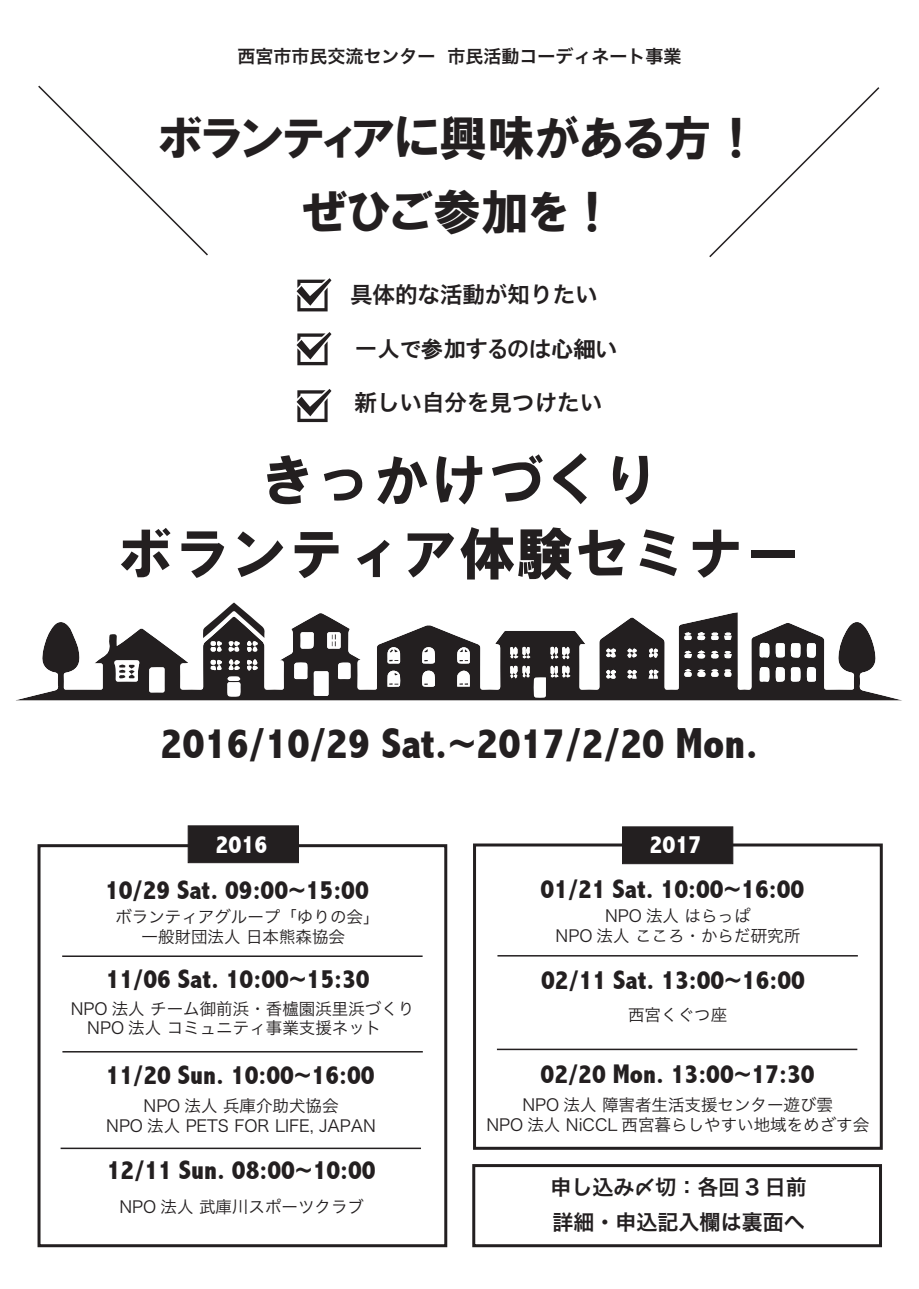
<style>
.page{position:relative;width:919px;height:1289px;background:#fff}
.page>*{position:absolute;margin:0;border:0;box-sizing:border-box;transform-origin:0 0}
.t1{font:57px/73.5px "HG Soei Kakugothic UB";color:#231f20;text-align:center}
.t2{font:48px/73.5px "HGP Soei Kakugothic UB";color:#231f20;text-align:center}
.t3{font:800 condensed 43.5px "Abadi";color:#231f20}
.t4{font:800 condensed 27px "Abadi";color:#231f20}
.t5{font:800 condensed 25.5px "Abadi";color:#fff}
.t6{font:22.5px "Hira Kaku Pro N W6";color:#231f20}
.t7{font:22.5px "HGP Gothic E";color:#231f20}
.t8{font:21px/34.5px "Hira Kaku Pro N W6";color:#231f20}
.t9{font:18px "Hira Kaku Pro N W6";color:#231f20}
.t10{font:16.5px/19.5px "Hira Kaku Pro N W3";color:#231f20;text-align:center}
</style>
<div class="page">
<svg style="left:296px;top:278px;width:36px;height:34px"></svg>
<svg style="left:296px;top:332px;width:36px;height:34px"></svg>
<svg style="left:296px;top:389px;width:36px;height:34px"></svg>
<svg style="left:17px;top:612px;width:883px;height:88px;fill:#231f20"></svg>
<svg style="left:149px;top:667px;width:15px;height:25px"></svg>
<svg style="left:314px;top:671px;width:14px;height:25px"></svg>
<svg style="left:294px;top:662px;width:13px;height:17px"></svg>
<svg style="left:300px;top:632px;width:14px;height:17px"></svg>
<svg style="left:338px;top:662px;width:12px;height:17px"></svg>
<svg style="left:759px;top:666px;width:10px;height:17px"></svg>
<svg style="left:759px;top:642px;width:10px;height:17px"></svg>
<svg style="left:790px;top:643px;width:10px;height:15px"></svg>
<svg style="left:790px;top:667px;width:10px;height:14px"></svg>
<svg style="left:806px;top:643px;width:10px;height:15px"></svg>
<svg style="left:806px;top:666px;width:10px;height:16px"></svg>
<svg style="left:775px;top:666px;width:9px;height:16px"></svg>
<svg style="left:775px;top:643px;width:9px;height:14px"></svg>
<svg style="left:227px;top:676px;width:13px;height:20px"></svg>
<svg style="left:228px;top:659px;width:12px;height:11px"></svg>
<svg style="left:697px;top:632px;width:8px;height:8px"></svg>
<svg style="left:210px;top:659px;width:12px;height:11px"></svg>
<svg style="left:247px;top:659px;width:10px;height:11px"></svg>
<svg style="left:606px;top:669px;width:10px;height:9px"></svg>
<svg style="left:606px;top:648px;width:10px;height:9px"></svg>
<svg style="left:684px;top:632px;width:7px;height:8px"></svg>
<svg style="left:711px;top:632px;width:7px;height:8px"></svg>
<svg style="left:711px;top:650px;width:7px;height:8px"></svg>
<svg style="left:684px;top:650px;width:21px;height:8px"></svg>
<svg style="left:724px;top:651px;width:7px;height:7px"></svg>
<svg style="left:724px;top:632px;width:7px;height:8px"></svg>
<svg style="left:627px;top:648px;width:9px;height:9px"></svg>
<svg style="left:648px;top:648px;width:10px;height:9px"></svg>
<svg style="left:648px;top:669px;width:10px;height:9px"></svg>
<svg style="left:627px;top:669px;width:9px;height:9px"></svg>
<svg style="left:697px;top:669px;width:8px;height:8px"></svg>
<svg style="left:684px;top:669px;width:7px;height:8px"></svg>
<svg style="left:711px;top:669px;width:7px;height:8px"></svg>
<svg style="left:724px;top:669px;width:7px;height:8px"></svg>
<svg style="left:509px;top:646px;width:22px;height:12px"></svg>
<svg style="left:549px;top:646px;width:20px;height:13px"></svg>
<svg style="left:509px;top:665px;width:61px;height:32px"></svg>
<svg style="left:203px;top:602px;width:62px;height:50px"></svg>
<svg style="left:114px;top:660px;width:26px;height:21px"></svg>
<svg style="left:422px;top:670px;width:13px;height:17px"></svg>
<svg style="left:327px;top:632px;width:13px;height:16px"></svg>
<svg style="left:421px;top:647px;width:14px;height:17px"></svg>
<svg style="left:457px;top:670px;width:13px;height:16px"></svg>
<svg style="left:387px;top:670px;width:13px;height:16px"></svg>
<svg style="left:457px;top:646px;width:14px;height:18px"></svg>
<svg style="left:387px;top:647px;width:13px;height:16px"></svg>
<svg style="left:38px;top:85px;width:170px;height:171px"></svg>
<svg style="left:709px;top:87px;width:171px;height:171px"></svg>
<div style="left:38px;top:844px;width:409px;height:403px;border:3px solid #231f20"></div>
<div style="left:473px;top:843px;width:409px;height:306px;border:3px solid #231f20"></div>
<hr style="left:61px;top:1147px;width:360px;height:2px;background:#231f20">
<hr style="left:62px;top:1051px;width:361px;height:1px;background:#231f20">
<hr style="left:62px;top:955px;width:360px;height:2px;background:#231f20">
<div style="left:622px;top:826px;width:111px;height:38px;background:#231f20;border:1px solid #231f20"></div>
<hr style="left:497px;top:1048px;width:360px;height:2px;background:#231f20">
<hr style="left:497px;top:955px;width:360px;height:1px;background:#231f20">
<div style="left:472px;top:1163px;width:409px;height:84px;border:3px solid #231f20"></div>
<div style="left:188px;top:825px;width:111px;height:38px;background:#231f20;border:1px solid #231f20"></div>
<p class="t9" style="left:237px;top:40px;width:445px">西宮市市民交流センター 市民活動コーディネート事業</p>
<h2 class="t2" style="left:158px;top:101px;width:603px">ボランティアに興味がある方！ぜひご参加を！</h2>
<h3 class="t6" style="left:350px;top:274px;width:249px">具体的な活動が知りたい</h3>
<h3 class="t7" style="left:355px;top:338px;width:264px">一人で参加するのは心細い</h3>
<h3 class="t6" style="left:354px;top:382px;width:249px">新しい自分を見つけたい</h3>
<h1 class="t1" style="left:117px;top:443px;width:686px">きっかけづくり<br>ボランティア体験セミナー</h1>
<h3 class="t3" style="left:160px;top:719px;width:599px">2016/10/29 Sat.~2017/2/20 Mon.</h3>
<h3 class="t5" style="left:215px;top:830px;width:54px">2016</h3>
<h3 class="t4" style="left:105px;top:875px;width:265px">10/29 Sat. 09:00~15:00</h3>
<p class="t10" style="left:115px;top:906px;width:265px">ボランティアグループ「ゆりの会」一般財団法人 日本熊森協会</p>
<h3 class="t4" style="left:106px;top:964px;width:265px">11/06 Sat. 10:00~15:30</h3>
<p class="t10" style="left:71px;top:997px;width:345px">NPO 法人 チーム御前浜・香櫨園浜里浜づくり<br>NPO 法人 コミュニティ事業支援ネット　</p>
<h3 class="t4" style="left:106px;top:1059px;width:270px">11/20 Sun. 10:00~16:00</h3>
<p class="t10" style="left:106px;top:1095px;width:271px">NPO 法人 兵庫介助犬協会<br>NPO 法人 PETS FOR LIFE, JAPAN</p>
<h3 class="t4" style="left:107px;top:1155px;width:270px">12/11 Sun. 08:00~10:00</h3>
<p class="t10" style="left:119px;top:1195px;width:246px">NPO 法人 武庫川スポーツクラブ</p>
<h3 class="t5" style="left:649px;top:830px;width:54px">2017</h3>
<h3 class="t4" style="left:540px;top:874px;width:265px">01/21 Sat. 10:00~16:00</h3>
<p class="t10" style="left:555px;top:905px;width:246px">NPO 法人 はらっぱ<br>NPO 法人 こころ・からだ研究所</p>
<h3 class="t4" style="left:541px;top:965px;width:265px">02/11 Sat. 13:00~16:00</h3>
<p class="t10" style="left:628px;top:1004px;width:100px">西宮くぐつ座</p>
<h3 class="t4" style="left:540px;top:1059px;width:275px">02/20 Mon. 13:00~17:30</h3>
<p class="t10" style="left:486px;top:1094px;width:384px">NPO 法人 障害者生活支援センター遊び雲<br>NPO 法人 NiCCL 西宮暮らしやすい地域をめざす会</p>
<p class="t8" style="left:550px;top:1169px;width:258px">申し込み〆切：各回 3 日前詳細・申込記入欄は裏面へ</p>
</div>
